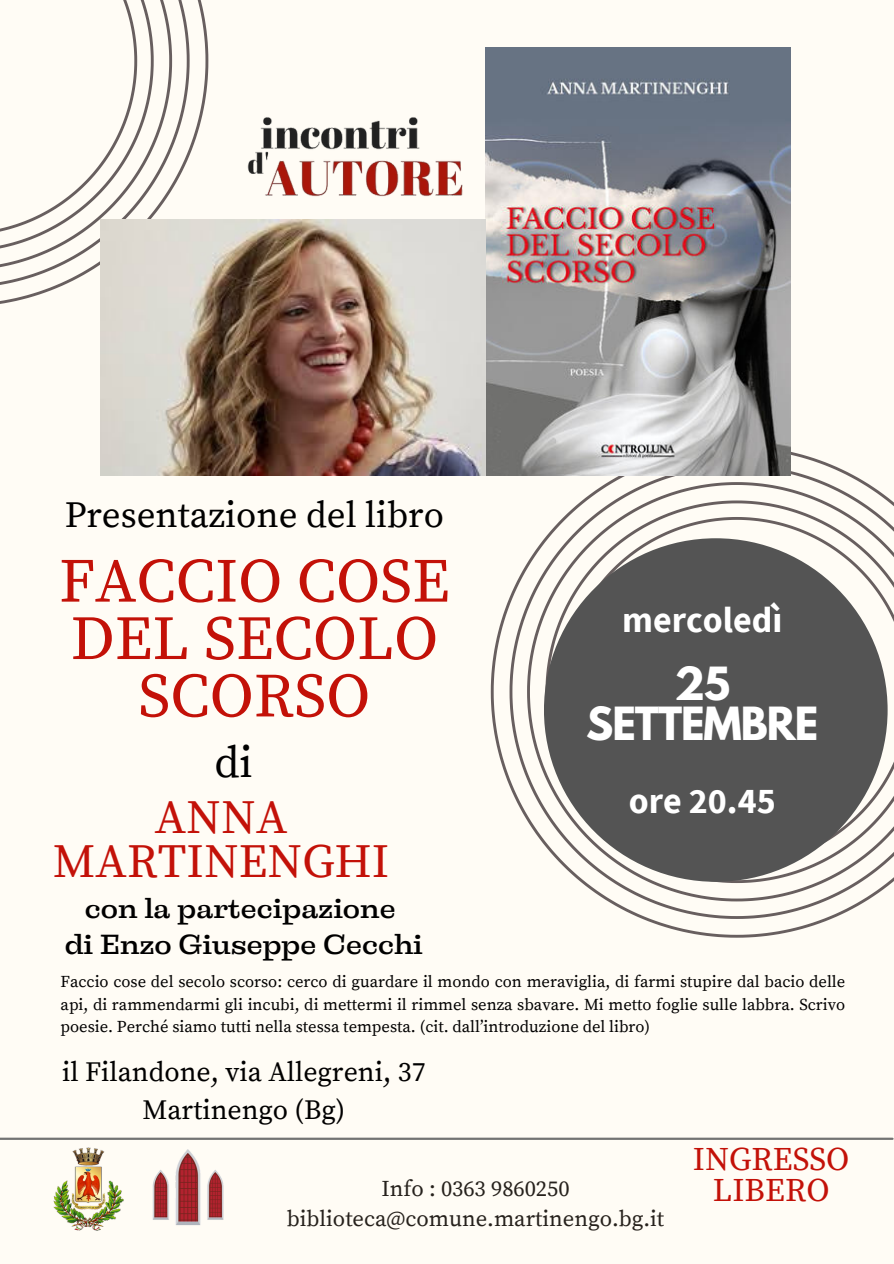
<style>
.page{position:relative;width:894px;height:1264px;background:#fff}
.page>*{position:absolute;margin:0;border:0;box-sizing:border-box;transform-origin:0 0}
.t1{font:62.25px/57.3px "Source Serif Pro";color:#c31108;text-align:center}
.t2{font:47.25px/43.8px "Source Serif Pro";color:#c31108;text-align:center}
.t3{font:44.25px "Source Serif Pro";color:#000}
.t4{font:700 40.5px/40.5px "League Spartan";letter-spacing:-.025em;color:#fff;text-align:center}
.t5{font:36.75px "Source Serif Pro";color:#000}
.t6{font:700 36px "Source Sans Pro";color:#fff}
.t7{font:32.7px/30.2px "Source Serif Pro";color:#c31108;text-align:center}
.t8{font:27.75px/38.2px "Source Serif Pro";color:#000;text-align:center}
.t9{font:500 26.25px "Liberteen";color:#000}
.t10{font:22.5px/30.5px "Source Serif Pro";color:#26211c;text-align:center}
.t11{font:16.5px/22.5px "Source Serif Pro";color:#000;text-align:justify}
</style>
<div class="page">
<div style="left:0;top:0;width:893px;height:1263px;background:#fffcf5"></div>
<svg style="left:490px;top:446px;width:403px;height:491px"></svg>
<div style="left:544px;top:538px;width:343px;height:343px;background:#545454;border-radius:50%"></div>
<hr style="left:0;top:1137px;width:892px;height:2px;background:#737373">
<svg style="left:0;top:0;width:208px;height:306px"></svg>
<img style="left:485px;top:48px;width:305px;height:427px">
<img style="left:101px;top:219px;width:384px;height:257px">
<img style="left:247px;top:117px;width:216px;height:80px">
<img style="left:53px;top:1147px;width:71px;height:84px">
<img style="left:152px;top:1149px;width:72px;height:77px">
<p class="t5" style="left:65px;top:493px;width:380px">Presentazione del libro</p>
<h3 class="t1" style="left:59px;top:555px;width:392px">FACCIO COSE<br>DEL SECOLO<br>SCORSO</h3>
<p class="t3" style="left:214px;top:736px;width:40px">di</p>
<p class="t2" style="left:53px;top:797px;width:338px">ANNA<br>MARTINENGHI</p>
<p class="t9" style="left:85px;top:889px;width:312px">con la partecipazione</p>
<p class="t9" style="left:65px;top:925px;width:359px">di Enzo Giuseppe Cecchi</p>
<p class="t6" style="left:622px;top:597px;width:162px">mercoledì</p>
<h2 class="t4" style="left:586px;top:668px;width:234px">25<br>SETTEMBRE</h2>
<p class="t6" style="left:628px;top:777px;width:148px">ore 20.45</p>
<p class="t11" style="left:61px;top:971px;width:786px">Faccio cose del secolo scorso: cerco di guardare il mondo con meraviglia, di farmi stupire dal bacio delle api, di rammendarmi gli incubi, di mettermi il rimmel senza sbavare. Mi metto foglie sulle labbra. Scrivo poesie. Perché siamo tutti nella stessa tempesta. (cit. dall’introduzione del libro)</p>
<p class="t8" style="left:62px;top:1053px;width:365px">il Filandone, via Allegreni, 37<br>Martinengo (Bg)</p>
<h4 class="t10" style="left:287px;top:1173px;width:378px">Info : 0363 9860250 biblioteca@comune.martinengo.bg.it</h4>
<p class="t7" style="left:692px;top:1145px;width:158px">INGRESSO<br>LIBERO</p>
</div>
